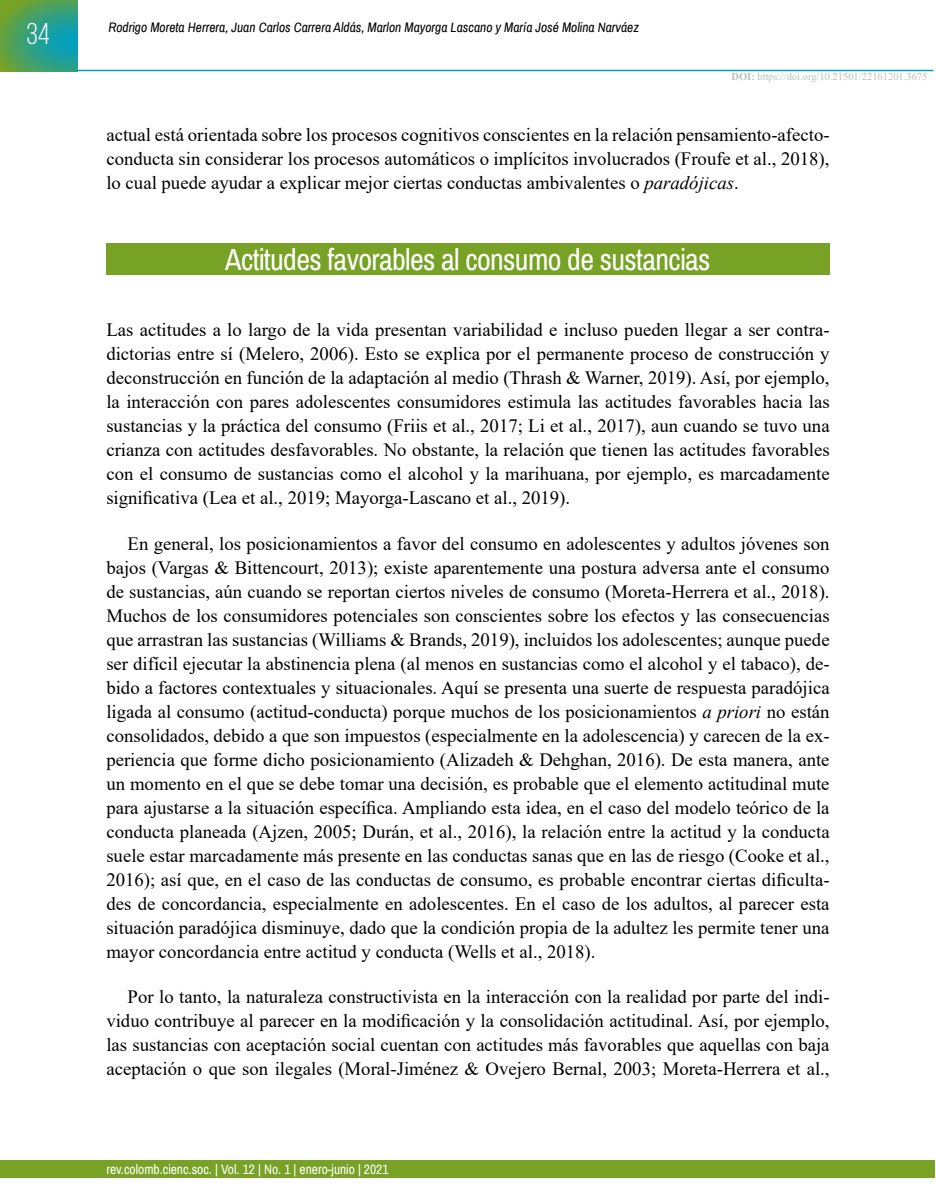
<style>
.page{position:relative;width:936px;height:1191px;background:#fff}
.page>*{position:absolute;margin:0;border:0;box-sizing:border-box;transform-origin:0 0}
.t1{font:30px "Archivo Narrow";letter-spacing:-.02em;color:#fff}
.t2{font:30px "Bebas Neue";color:#fff}
.t3{font:18.75px/24px "Times New Roman";color:#000;text-align:justify}
.t4{font:italic 13.5px "Archivo Narrow";color:#000}
.t5{font:13.5px "Archivo Narrow";color:#fff}
.t6{font:10.5px "Times New Roman";color:#bbbdbe}
.s1{font-weight:700}
.s2{font-style:italic}
</style>
<div class="page">
<div style="left:0;top:1160px;width:934px;height:18px;background:#77a225"></div>
<hr style="left:77px;top:70px;width:856px;height:1px;background:#009fc1">
<svg style="left:0;top:0;width:78px;height:71px;background:#3ca071"></svg>
<div style="left:106px;top:244px;width:723px;height:31px;background:#77a225"></div>
<h1 class="t2" style="left:27px;top:18px;width:25px">34</h1>
<p class="t4" style="left:108px;top:19px;width:532px">Rodrigo Moreta Herrera, Juan Carlos Carrera Aldás, Marlon Mayorga Lascano y María José Molina Narváez</p>
<p class="t6" style="left:731px;top:69px;width:197px"><span class="s1">DOI:</span> https://doi.org/10.21501/22161201.3675</p>
<p class="t3" style="left:106px;top:122px;width:724px">actual está orientada sobre los procesos cognitivos conscientes en la relación pensamiento-afecto&shy;conducta sin considerar los procesos automáticos o implícitos involucrados (Froufe et al., 2018), lo cual puede ayudar a explicar mejor ciertas conductas ambivalentes o <span class="s2">paradójicas</span>.</p>
<h1 class="t1" style="left:225px;top:241px;width:487px">Actitudes favorables al consumo de sustancias</h1>
<p class="t3" style="left:106px;top:317px;width:724px">Las actitudes a lo largo de la vida presentan variabilidad e incluso pueden llegar a ser contra&shy;dictorias entre sí (Melero, 2006). Esto se explica por el permanente proceso de construcción y deconstrucción en función de la adaptación al medio (Thrash &amp; Warner, 2019). Así, por ejemplo, la interacción con pares adolescentes consumidores estimula las actitudes favorables hacia las sustancias y la práctica del consumo (Friis et al., 2017; Li et al., 2017), aun cuando se tuvo una crianza con actitudes desfavorables. No obstante, la relación que tienen las actitudes favorables con el consumo de sustancias como el alcohol y la marihuana, por ejemplo, es marcadamente significativa (Lea et al., 2019; Mayorga-Lascano et al., 2019).</p>
<p class="t3" style="left:106px;top:530px;width:724px;text-indent:21px">En general, los posicionamientos a favor del consumo en adolescentes y adultos jóvenes son bajos (Vargas &amp; Bittencourt, 2013); existe aparentemente una postura adversa ante el consumo de sustancias, aún cuando se reportan ciertos niveles de consumo (Moreta-Herrera et al., 2018).<br>Muchos de los consumidores potenciales son conscientes sobre los efectos y las consecuencias que arrastran las sustancias (Williams &amp; Brands, 2019), incluidos los adolescentes; aunque puede ser difícil ejecutar la abstinencia plena (al menos en sustancias como el alcohol y el tabaco), de&shy;bido a factores contextuales y situacionales. Aquí se presenta una suerte de respuesta paradójica ligada al consumo (actitud-conducta) porque muchos de los posicionamientos <span class="s2">a priori</span> no están consolidados, debido a que son impuestos (especialmente en la adolescencia) y carecen de la ex&shy;periencia que forme dicho posicionamiento (Alizadeh &amp; Dehghan, 2016). De esta manera, ante un momento en el que se debe tomar una decisión, es probable que el elemento actitudinal mute para ajustarse a la situación específica. Ampliando esta idea, en el caso del modelo teórico de la conducta planeada (Ajzen, 2005; Durán, et al., 2016), la relación entre la actitud y la conducta suele estar marcadamente más presente en las conductas sanas que en las de riesgo (Cooke et al., 2016); así que, en el caso de las conductas de consumo, es probable encontrar ciertas dificulta&shy;des de concordancia, especialmente en adolescentes. En el caso de los adultos, al parecer esta situación paradójica disminuye, dado que la condición propia de la adultez les permite tener una mayor concordancia entre actitud y conducta (Wells et al., 2018).</p>
<p class="t3" style="left:106px;top:984px;width:724px;text-indent:21px">Por lo tanto, la naturaleza constructivista en la interacción con la realidad por parte del indi&shy;viduo contribuye al parecer en la modificación y la consolidación actitudinal. Así, por ejemplo, las sustancias con aceptación social cuentan con actitudes más favorables que aquellas con baja aceptación o que son ilegales (Moral-Jiménez &amp; Ovejero Bernal, 2003; Moreta-Herrera et al.,</p>
<p class="t5" style="left:106px;top:1160px;width:284px">rev.colomb.cienc.soc. | Vol. 12 | No. 1 | enero-junio | 2021</p>
</div>
